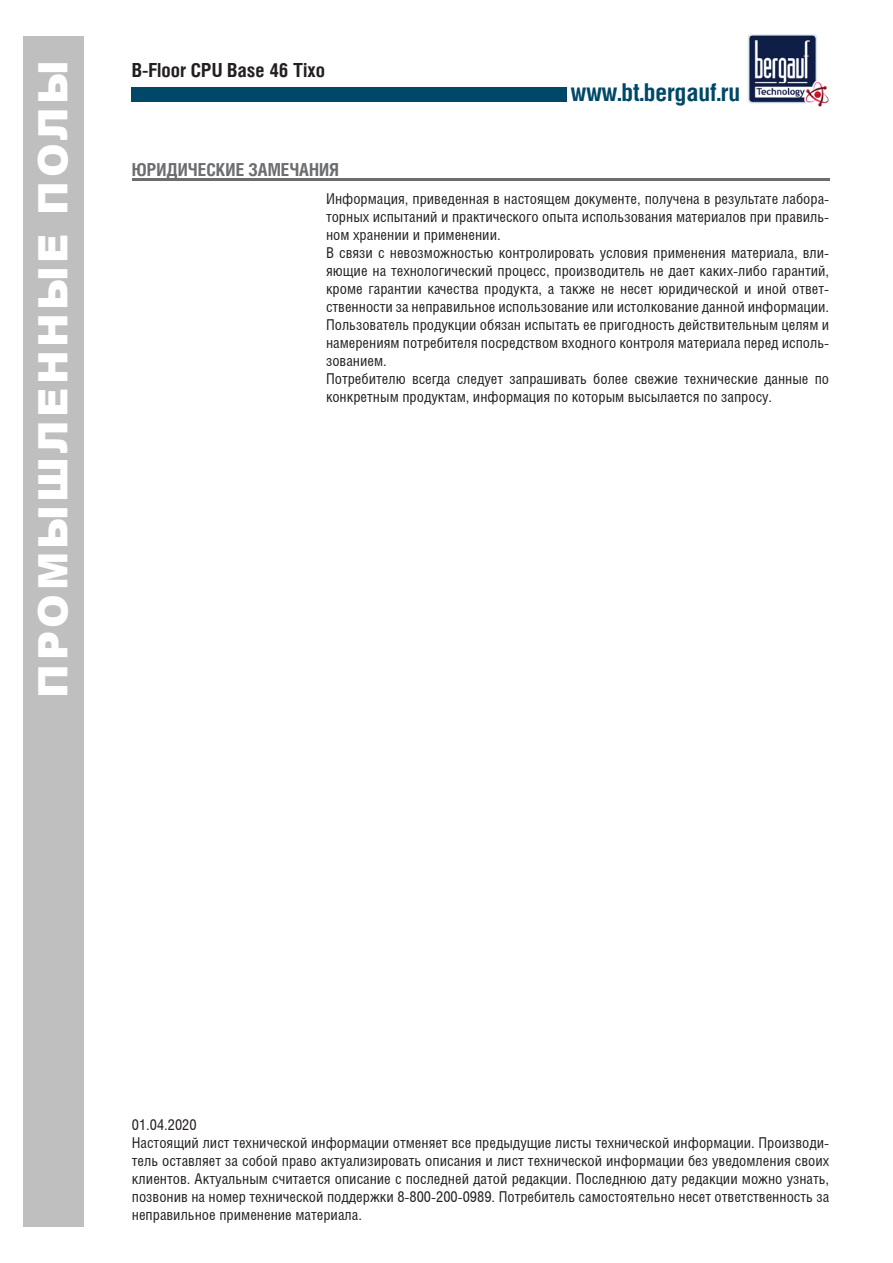
<style>
.page{position:relative;width:893px;height:1263px;background:#fff}
.page>*{position:absolute;margin:0;border:0;box-sizing:border-box;transform-origin:0 0}
.t1{font:900 40.5px "Arial";letter-spacing:.085em;color:#fff}
.t2{font:700 24.75px "Helios Cond";color:#004867}
.t3{font:700 19.5px "Helios Cond";color:#231f20}
.t4{font:700 18px "Helios Cond";color:#6c6d70}
.t5{font:15px/18px "Helios Cond";color:#231f20;text-align:justify}
</style>
<div class="page">
<div style="left:23px;top:36px;width:61px;height:1191px;background:#bfbfc0"></div>
<div style="left:132px;top:87px;width:435px;height:15px;background:#004867"></div>
<img style="left:747px;top:34px;width:82px;height:73px">
<hr style="left:132px;top:178px;width:697px;height:3px;background:#6c6d70">
<p class="t1" style="left:24px;top:697px;width:639px;rotate:-90deg">ПРОМЫШЛЕННЫЕ ПОЛЫ</p>
<p class="t3" style="left:132px;top:59px;width:195px">B-Floor CPU Base 46 Tixo</p>
<p class="t4" style="left:132px;top:159px;width:209px">ЮРИДИЧЕСКИЕ ЗАМЕЧАНИЯ</p>
<p class="t2" style="left:571px;top:77px;width:171px">www.bt.bergauf.ru</p>
<p class="t5" style="left:326px;top:189px;width:505px">Информация, приведенная в настоящем документе, получена в результате лабора&shy;торных испытаний и практического опыта использования материалов при правиль&shy;ном хранении и применении.</p>
<p class="t5" style="left:326px;top:243px;width:505px">В связи с невозможностью контролировать условия применения материала, вли&shy;яющие на технологический процесс, производитель не дает каких-либо гарантий, кроме гарантии качества продукта, а также не несет юридической и иной ответ&shy;ственности за неправильное использование или истолкование данной информации.<br>Пользователь продукции обязан испытать ее пригодность действительным целям и намерениям потребителя посредством входного контроля материала перед исполь&shy;зованием.</p>
<p class="t5" style="left:326px;top:369px;width:505px">Потребителю всегда следует запрашивать более свежие технические данные по конкретным продуктам, информация по которым высылается по запросу.</p>
<p class="t5" style="left:132px;top:1116px;width:66px">01.04.2020</p>
<p class="t5" style="left:132px;top:1134px;width:699px">Настоящий лист технической информации отменяет все предыдущие листы технической информации. Производи&shy;тель оставляет за собой право актуализировать описания и лист технической информации без уведомления своих клиентов. Актуальным считается описание с последней датой редакции. Последнюю дату редакции можно узнать, позвонив на номер технической поддержки 8-800-200-0989. Потребитель самостоятельно несет ответственность за неправильное применение материала.</p>
</div>
